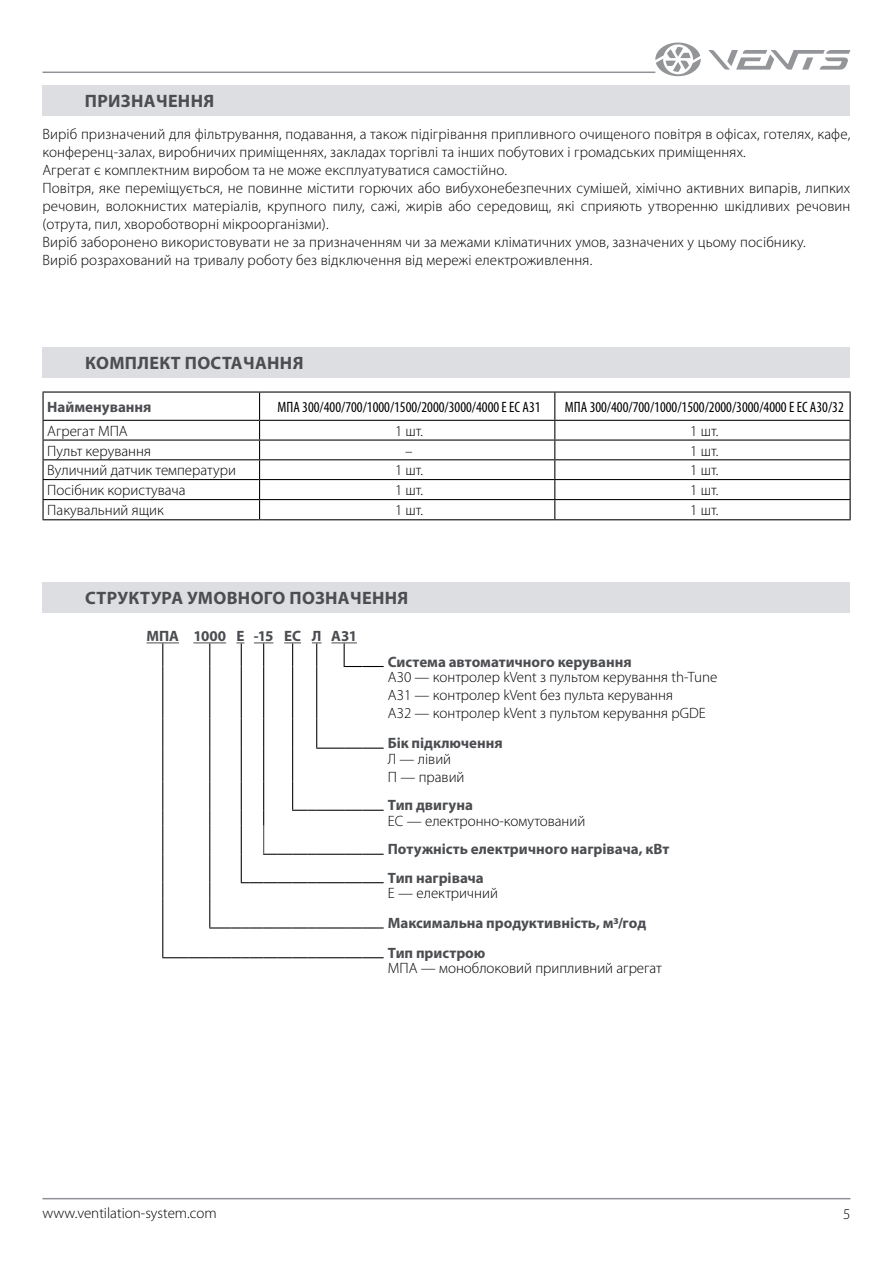
<style>
.page{position:relative;width:893px;height:1263px;background:#fff}
.page>*{position:absolute;margin:0;border:0;box-sizing:border-box;transform-origin:0 0}
.t1{font:700 18px "Myriad Pro";letter-spacing:.02em;color:#4b4d50}
.t2{font:300 15px/18px "Myriad Pro";letter-spacing:.01em;color:#000}
.t3{font:700 15px/28.5px "Myriad Pro";color:#4b4d50}
.t4{font:condensed 15px "Myriad Pro";color:#000}
</style>
<div class="page">
<hr style="left:43px;top:1198px;width:807px;height:1px;background:#8e9196">
<hr style="left:43px;top:72px;width:612px;height:1px;background:#8e9196">
<svg style="left:708px;top:50px;width:142px;height:20px"></svg>
<svg style="left:655px;top:43px;width:46px;height:33px"></svg>
<div style="left:42px;top:85px;width:808px;height:31px;background:#dcdee1"></div>
<hr style="left:292px;top:666px;width:1px;height:52px;background:#000">
<hr style="left:292px;top:718px;width:1px;height:30px;background:#000">
<hr style="left:292px;top:748px;width:1px;height:34px;background:#000">
<svg style="left:162px;top:643px;width:1px;height:23px"></svg>
<hr style="left:162px;top:666px;width:1px;height:52px;background:#000">
<hr style="left:162px;top:718px;width:1px;height:30px;background:#000">
<hr style="left:162px;top:748px;width:1px;height:34px;background:#000">
<svg style="left:209px;top:643px;width:1px;height:23px"></svg>
<hr style="left:209px;top:666px;width:1px;height:52px;background:#000">
<hr style="left:209px;top:718px;width:1px;height:30px;background:#000">
<hr style="left:209px;top:748px;width:1px;height:34px;background:#000">
<hr style="left:241px;top:666px;width:1px;height:52px;background:#000">
<hr style="left:241px;top:718px;width:1px;height:30px;background:#000">
<hr style="left:241px;top:748px;width:1px;height:34px;background:#000">
<hr style="left:316px;top:666px;width:1px;height:52px;background:#000">
<hr style="left:316px;top:718px;width:1px;height:30px;background:#000">
<svg style="left:316px;top:748px;width:68px;height:1px"></svg>
<hr style="left:263px;top:666px;width:1px;height:52px;background:#000">
<hr style="left:263px;top:718px;width:1px;height:30px;background:#000">
<hr style="left:263px;top:748px;width:1px;height:34px;background:#000">
<svg style="left:162px;top:782px;width:222px;height:176px"></svg>
<hr style="left:147px;top:642px;width:32px;height:1px;background:#4b4d50">
<hr style="left:193px;top:642px;width:33px;height:1px;background:#4b4d50">
<svg style="left:236px;top:642px;width:8px;height:24px"></svg>
<svg style="left:254px;top:642px;width:19px;height:24px"></svg>
<svg style="left:284px;top:642px;width:17px;height:24px"></svg>
<svg style="left:312px;top:642px;width:10px;height:24px"></svg>
<svg style="left:331px;top:642px;width:53px;height:25px"></svg>
<div style="left:43px;top:582px;width:807px;height:31px;background:#dcdee1"></div>
<div style="left:43px;top:347px;width:807px;height:31px;background:#dcdee1"></div>
<hr style="left:43px;top:391px;width:217px;height:2px;background:#000">
<hr style="left:260px;top:391px;width:295px;height:2px;background:#000">
<hr style="left:555px;top:391px;width:296px;height:2px;background:#000">
<hr style="left:43px;top:420px;width:217px;height:1px;background:#000">
<hr style="left:260px;top:420px;width:295px;height:1px;background:#000">
<hr style="left:555px;top:420px;width:296px;height:1px;background:#000">
<hr style="left:43px;top:439px;width:217px;height:2px;background:#000">
<hr style="left:260px;top:439px;width:295px;height:2px;background:#000">
<hr style="left:555px;top:439px;width:296px;height:2px;background:#000">
<hr style="left:43px;top:459px;width:217px;height:1px;background:#000">
<hr style="left:260px;top:459px;width:295px;height:1px;background:#000">
<hr style="left:555px;top:459px;width:296px;height:1px;background:#000">
<hr style="left:43px;top:479px;width:217px;height:1px;background:#000">
<hr style="left:260px;top:479px;width:295px;height:1px;background:#000">
<hr style="left:555px;top:479px;width:296px;height:1px;background:#000">
<hr style="left:43px;top:499px;width:217px;height:1px;background:#000">
<svg style="left:43px;top:393px;width:1px;height:126px"></svg>
<hr style="left:260px;top:499px;width:295px;height:1px;background:#000">
<svg style="left:259px;top:393px;width:1px;height:126px"></svg>
<hr style="left:555px;top:499px;width:296px;height:1px;background:#000">
<svg style="left:554px;top:393px;width:1px;height:126px"></svg>
<svg style="left:850px;top:393px;width:1px;height:126px"></svg>
<hr style="left:43px;top:519px;width:217px;height:1px;background:#000">
<hr style="left:260px;top:519px;width:295px;height:1px;background:#000">
<hr style="left:555px;top:519px;width:296px;height:1px;background:#000">
<p class="t1" style="left:85px;top:90px;width:131px">ПРИЗНАЧЕННЯ</p>
<p class="t2" style="left:42px;top:125px;width:810px">Виріб призначений для фільтрування, подавання, а також підігрівання припливного очищеного повітря в офісах, готелях, кафе, конференц-залах, виробничих приміщеннях, закладах торгівлі та інших побутових і громадських приміщеннях.<br>Агрегат є комплектним виробом та не може експлуатуватися самостійно.<br>Повітря, яке переміщується, не повинне містити горючих або вибухонебезпечних сумішей, хімічно активних випарів, липких речовин, волокнистих матеріалів, крупного пилу, сажі, жирів або середовищ, які сприяють утворенню шкідливих речовин (отрута, пил, хвороботворні мікроорганізми).<br>Виріб заборонено використовувати не за призначенням чи за межами кліматичних умов, зазначених у цьому посібнику.<br>Виріб розрахований на тривалу роботу без відключення від мережі електроживлення.</p>
<p class="t1" style="left:85px;top:352px;width:220px">КОМПЛЕКТ ПОСТАЧАННЯ</p>
<p class="t3" style="left:47px;top:392px;width:106px">Найменування</p>
<p class="t4" style="left:278px;top:398px;width:265px">МПА 300/400/700/1000/1500/2000/3000/4000 E EC А31</p>
<p class="t4" style="left:565px;top:398px;width:280px">МПА 300/400/700/1000/1500/2000/3000/4000 E EC А30/32</p>
<p class="t2" style="left:47px;top:422px;width:82px">Агрегат МПА</p>
<p class="t2" style="left:395px;top:422px;width:30px">1 шт.</p>
<p class="t2" style="left:690px;top:422px;width:30px">1 шт.</p>
<p class="t2" style="left:47px;top:442px;width:105px">Пульт керування</p>
<p class="t2" style="left:405px;top:442px;width:9px">–</p>
<p class="t2" style="left:690px;top:442px;width:30px">1 шт.</p>
<p class="t2" style="left:47px;top:462px;width:190px">Вуличний датчик температури</p>
<p class="t2" style="left:395px;top:462px;width:30px">1 шт.</p>
<p class="t2" style="left:690px;top:462px;width:30px">1 шт.</p>
<p class="t2" style="left:47px;top:481px;width:140px">Посібник користувача</p>
<p class="t2" style="left:395px;top:481px;width:30px">1 шт.</p>
<p class="t2" style="left:690px;top:481px;width:30px">1 шт.</p>
<p class="t2" style="left:47px;top:501px;width:118px">Пакувальний ящик</p>
<p class="t2" style="left:395px;top:501px;width:30px">1 шт.</p>
<p class="t2" style="left:690px;top:501px;width:30px">1 шт.</p>
<p class="t1" style="left:85px;top:586px;width:325px">СТРУКТУРА УМОВНОГО ПОЗНАЧЕННЯ</p>
<p class="t3" style="left:147px;top:622px;width:212px">МПА 1000 E -15 EC Л А31</p>
<p class="t3" style="left:388px;top:647px;width:245px">Система автоматичного керування</p>
<p class="t2" style="left:388px;top:669px;width:331px">А30 — контролер kVent з пультом керування th-Tune<br>А31 — контролер kVent без пульта керування<br>А32 — контролер kVent з пультом керування pGDE</p>
<p class="t3" style="left:388px;top:728px;width:116px">Бік підключення</p>
<p class="t2" style="left:388px;top:750px;width:78px">Л — лівий<br>П — правий</p>
<p class="t3" style="left:388px;top:790px;width:87px">Тип двигуна</p>
<p class="t2" style="left:388px;top:812px;width:199px">ЕС — електронно-комутований</p>
<p class="t3" style="left:388px;top:834px;width:283px">Потужність електричного нагрівача, кВт<br>Тип нагрівача</p>
<p class="t2" style="left:388px;top:884px;width:112px">E — електричний</p>
<p class="t3" style="left:388px;top:907px;width:260px;line-height:29.7px">Максимальна продуктивність, м3/год<br>Тип пристрою</p>
<p class="t2" style="left:388px;top:959px;width:276px">МПА — моноблоковий припливний агрегат</p>
<p class="t2" style="left:43px;top:1204px;width:176px">www.ventilation-system.com</p>
<p class="t2" style="left:843px;top:1205px;width:9px">5</p>
</div>
